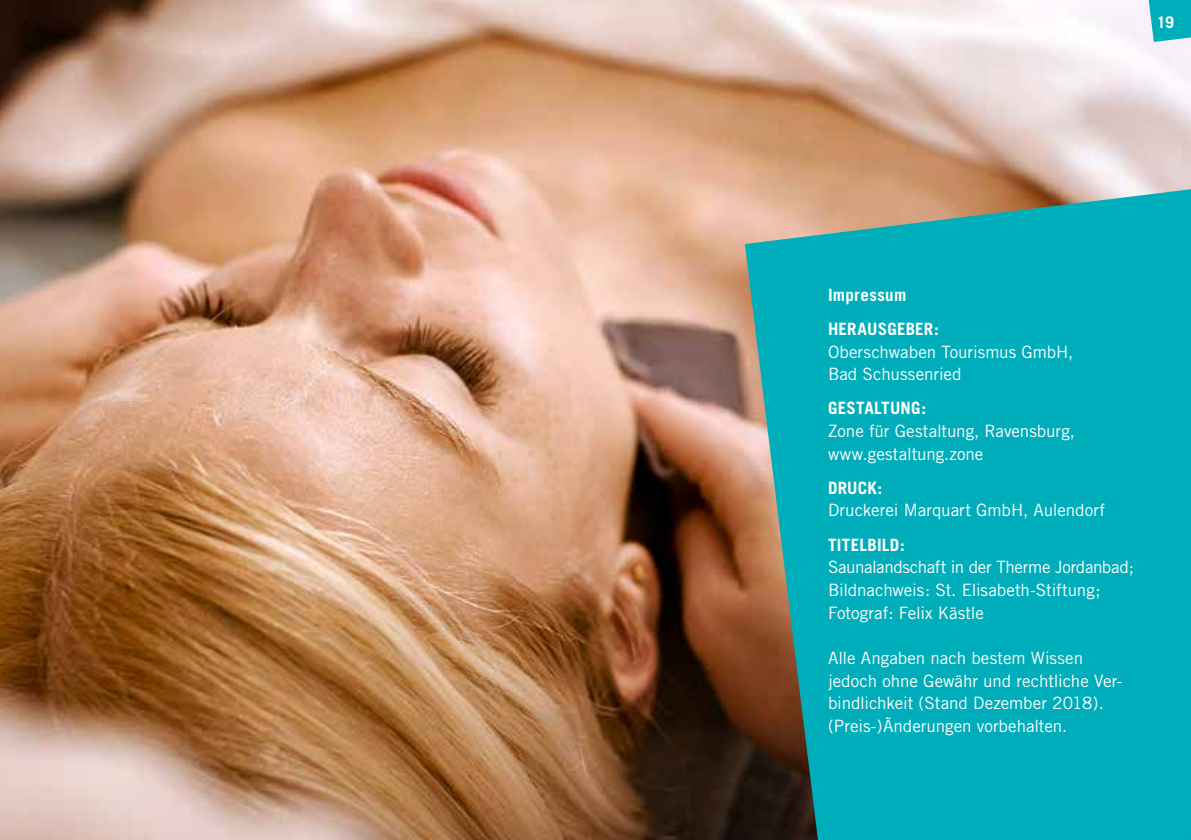
<style>
.page{position:relative;width:1191px;height:840px;background:#fff}
.page>*{position:absolute;margin:0;border:0;box-sizing:border-box;transform-origin:0 0}
.t1{font:17px/22.6px "Trade Gothic";letter-spacing:-.005em;color:#fff}
.t2{font:700 17px/34px "Trade Gothic";letter-spacing:.01em;color:#fff}
.t3{font:700 16px "Trade Gothic";color:#fff}
</style>
<div class="page">
<img style="left:0;top:0;width:1191px;height:839px">
<svg style="left:745px;top:189px;width:446px;height:650px;background:#12a5ad"></svg>
<svg style="left:1146px;top:0;width:45px;height:42px;background:#28b7c4"></svg>
<p class="t3" style="left:1157px;top:13px;width:19px">19</p>
<p class="t2" style="left:828px;top:277px;width:112px">Impressum<br>HERAUSGEBER:</p>
<p class="t1" style="left:828px;top:340px;width:247px">Oberschwaben Tourismus GmbH,<br>Bad Schussenried</p>
<p class="t2" style="left:828px;top:391px;width:100px">GESTALTUNG:</p>
<p class="t1" style="left:828px;top:419px;width:248px">Zone für Gestaltung, Ravensburg, www.gestaltung.zone</p>
<p class="t2" style="left:828px;top:470px;width:56px">DRUCK:</p>
<p class="t1" style="left:828px;top:498px;width:279px">Druckerei Marquart GmbH, Aulendorf</p>
<p class="t2" style="left:828px;top:527px;width:78px">TITELBILD:</p>
<p class="t1" style="left:828px;top:555px;width:308px">Saunalandschaft in der Therme Jordanbad;<br>Bildnachweis: St. Elisabeth-Stiftung;<br>Fotograf: Felix Kästle</p>
<p class="t1" style="left:828px;top:646px;width:296px">Alle Angaben nach bestem Wissen jedoch ohne Gewähr und rechtliche Ver&shy;bindlichkeit (Stand Dezember 2018). (Preis-)Änderungen vorbehalten.</p>
</div>
